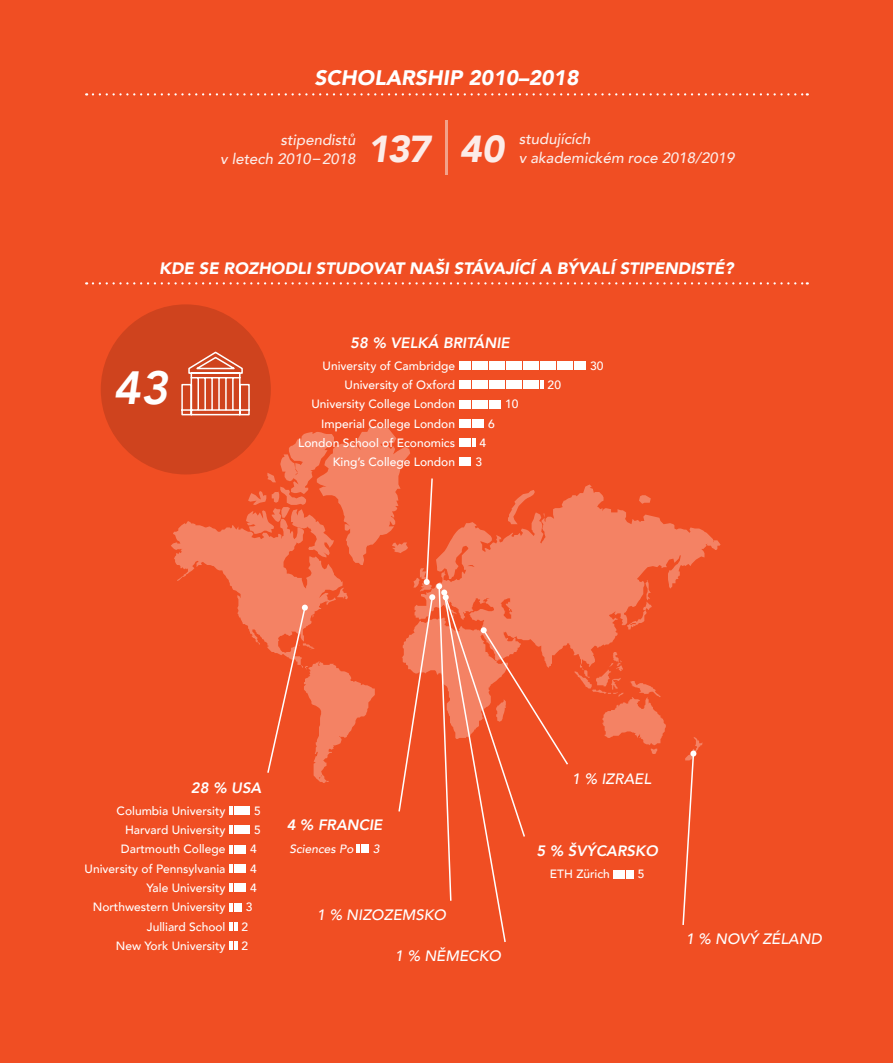
<style>
.page{position:relative;width:893px;height:1063px;background:#f04e23}
.page>*{position:absolute;margin:0;border:0;box-sizing:border-box;transform-origin:0 0}
.t1{font:italic 800 46.5px "Avenir";color:#fff}
.t2{font:italic 900 37.5px "Avenir";color:#fcece8}
.t3{font:italic 900 21px "Avenir";color:#fff}
.t4{font:italic 900 16.5px "Avenir";color:#fff}
.t5{font:italic 500 15px/19.5px "Avenir";color:#fcece8;text-align:right}
.t6{font:italic 800 15px "Avenir";color:#fff}
.t7{font:italic 500 15px "Avenir";color:#fff}
.t8{font:500 12px "Avenir";color:#fff}
.t9{font:italic 500 12px "Avenir";color:#fff}
</style>
<div class="page">
<svg style="left:171px;top:427px;width:550px;height:356px"></svg>
<svg style="left:93px;top:282px;width:715px;height:3px"></svg>
<svg style="left:93px;top:93px;width:715px;height:3px"></svg>
<div style="left:101px;top:304px;width:170px;height:170px;background:#cf431e;border-radius:50%"></div>
<svg style="left:181px;top:351px;width:69px;height:65px"></svg>
<svg style="left:266px;top:605px;width:42px;height:170px"></svg>
<svg style="left:681px;top:751px;width:15px;height:174px"></svg>
<svg style="left:397px;top:477px;width:173px;height:465px"></svg>
<svg style="left:357px;top:844px;width:12px;height:9px"></svg>
<svg style="left:613px;top:870px;width:20px;height:8px"></svg>
<hr style="left:892px;top:595px;width:1px;height:117px;background:#f2a600">
<svg style="left:230px;top:806px;width:20px;height:9px"></svg>
<svg style="left:230px;top:826px;width:20px;height:8px"></svg>
<svg style="left:230px;top:845px;width:16px;height:8px"></svg>
<svg style="left:230px;top:864px;width:16px;height:9px"></svg>
<svg style="left:230px;top:883px;width:16px;height:9px"></svg>
<svg style="left:230px;top:903px;width:11px;height:8px"></svg>
<svg style="left:230px;top:922px;width:7px;height:8px"></svg>
<svg style="left:230px;top:941px;width:7px;height:9px"></svg>
<svg style="left:459px;top:361px;width:127px;height:9px"></svg>
<svg style="left:459px;top:381px;width:84px;height:8px"></svg>
<svg style="left:459px;top:400px;width:42px;height:8px"></svg>
<svg style="left:459px;top:419px;width:25px;height:9px"></svg>
<svg style="left:459px;top:438px;width:16px;height:9px"></svg>
<svg style="left:459px;top:458px;width:12px;height:8px"></svg>
<hr style="left:445px;top:120px;width:3px;height:54px;background:#f2a28a">
<hr style="left:892px;top:733px;width:1px;height:330px;background:#f7c966">
<h3 class="t3" style="left:315px;top:60px;width:265px">SCHOLARSHIP 2010–2018</h3>
<p class="t5" style="left:220px;top:130px;width:137px">stipendistů<br>v letech 2010–2018</p>
<h2 class="t2" style="left:460px;top:118px;width:46px">40</h2>
<p class="t5" style="left:519px;top:129px;width:217px;text-align:left">studujících<br>v akademickém roce 2018/2019</p>
<h2 class="t2" style="left:367px;top:118px;width:64px">137</h2>
<h3 class="t4" style="left:159px;top:254px;width:576px">KDE SE ROZHODLI STUDOVAT NAŠI STÁVAJÍCÍ A BÝVALÍ STIPENDISTÉ?</h3>
<h1 class="t1" style="left:113px;top:360px;width:57px">43</h1>
<p class="t6" style="left:350px;top:334px;width:161px">58 % VELKÁ BRITÁNIE</p>
<p class="t8" style="left:323px;top:355px;width:134px">University of Cambridge</p>
<p class="t8" style="left:590px;top:355px;width:15px">30</p>
<p class="t8" style="left:345px;top:375px;width:112px">University of Oxford</p>
<p class="t8" style="left:548px;top:375px;width:15px">20</p>
<p class="t8" style="left:311px;top:394px;width:145px">University College London</p>
<p class="t8" style="left:505px;top:394px;width:15px">10</p>
<p class="t8" style="left:321px;top:413px;width:135px">Imperial College London</p>
<p class="t8" style="left:488px;top:413px;width:8px">6</p>
<p class="t8" style="left:298px;top:432px;width:158px">London School of Economics</p>
<p class="t8" style="left:480px;top:432px;width:8px">4</p>
<p class="t8" style="left:333px;top:452px;width:124px">King’s College London</p>
<p class="t8" style="left:475px;top:452px;width:8px">3</p>
<p class="t6" style="left:191px;top:779px;width:72px">28 % USA</p>
<p class="t8" style="left:117px;top:800px;width:110px">Columbia University</p>
<p class="t8" style="left:254px;top:800px;width:8px">5</p>
<p class="t8" style="left:125px;top:820px;width:102px">Harvard University</p>
<p class="t8" style="left:254px;top:820px;width:8px">5</p>
<p class="t8" style="left:121px;top:839px;width:106px">Dartmouth College</p>
<p class="t8" style="left:250px;top:839px;width:8px">4</p>
<p class="t8" style="left:85px;top:858px;width:142px">University of Pennsylvania</p>
<p class="t8" style="left:250px;top:858px;width:8px">4</p>
<p class="t8" style="left:146px;top:877px;width:81px">Yale University</p>
<p class="t8" style="left:250px;top:877px;width:8px">4</p>
<p class="t8" style="left:93px;top:897px;width:134px">Northwestern University</p>
<p class="t8" style="left:246px;top:897px;width:8px">3</p>
<p class="t8" style="left:147px;top:916px;width:80px">Julliard School</p>
<p class="t8" style="left:242px;top:916px;width:8px">2</p>
<p class="t8" style="left:116px;top:935px;width:111px">New York University</p>
<p class="t8" style="left:242px;top:935px;width:8px">2</p>
<p class="t6" style="left:287px;top:816px;width:97px">4 % FRANCIE</p>
<p class="t9" style="left:289px;top:841px;width:66px">Sciences Po</p>
<p class="t9" style="left:373px;top:841px;width:8px">3</p>
<p class="t7" style="left:317px;top:906px;width:131px">1 % NIZOZEMSKO</p>
<p class="t7" style="left:395px;top:947px;width:108px">1 % NĚMECKO</p>
<p class="t7" style="left:572px;top:770px;width:81px">1 % IZRAEL</p>
<p class="t6" style="left:537px;top:842px;width:123px">5 % ŠVÝCARSKO</p>
<p class="t8" style="left:550px;top:864px;width:62px">ETH Zürich</p>
<p class="t8" style="left:638px;top:864px;width:8px">5</p>
<p class="t7" style="left:686px;top:930px;width:138px">1 % NOVÝ ZÉLAND</p>
</div>
